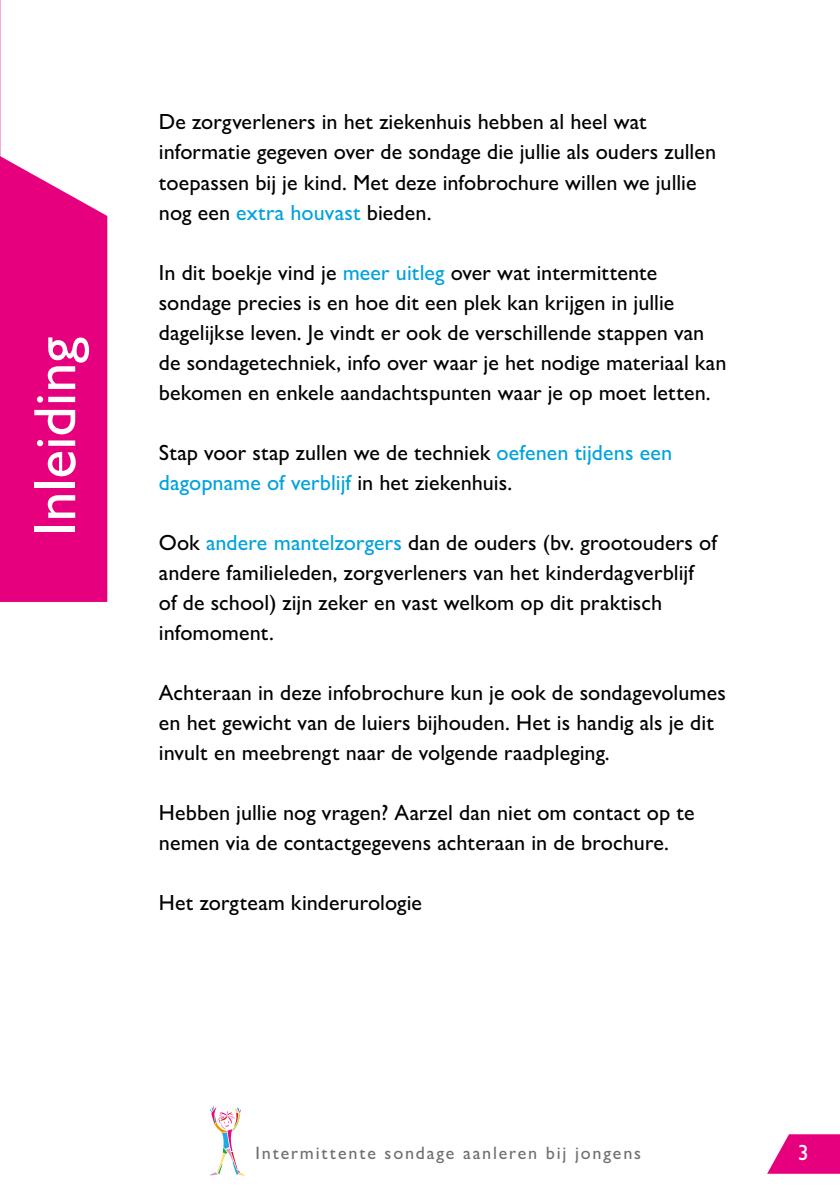
<style>
.page{position:relative;width:840px;height:1191px;background:#fff}
.page>*{position:absolute;margin:0;border:0;box-sizing:border-box;transform-origin:0 0}
.t1{font:500 60px "Gill Sans Nova";color:#fff}
.t2{font:500 22px/30px "Gill Sans Nova";letter-spacing:.005em;color:#000}
.t3{font:500 22px "Gill Sans Nova";color:#fff}
.t4{font:500 18px "Gill Sans Nova";letter-spacing:.1em;color:#706f6f}
.s1{color:#00a2dc}
</style>
<div class="page">
<svg style="left:767px;top:1134px;width:72px;height:39px"></svg>
<svg style="left:210px;top:1106px;width:35px;height:69px"></svg>
<svg style="left:0;top:0;width:1px;height:156px"></svg>
<div style="left:0;top:156px;width:107px;height:446px;background:#e6007d"></div>
<h1 class="t1" style="left:18px;top:536px;width:201px;rotate:-90deg">Inleiding</h1>
<p class="t2" style="left:159px;top:107px;width:558px">De zorgverleners in het ziekenhuis hebben al heel wat informatie gegeven over de sondage die jullie als ouders zullen toepassen bij je kind. Met deze infobrochure willen we jullie nog een <span class="s1">extra houvast</span> bieden.</p>
<p class="t2" style="left:159px;top:257px;width:568px">In dit boekje vind je <span class="s1">meer uitleg</span> over wat intermittente sondage precies is en hoe dit een plek kan krijgen in jullie dagelijkse leven. Je vindt er ook de verschillende stappen van de sondagetechniek, info over waar je het nodige materiaal kan bekomen en enkele aandachtspunten waar je op moet letten.</p>
<p class="t2" style="left:159px;top:437px;width:514px">Stap voor stap zullen we de techniek <span class="s1">oefenen tijdens een dagopname of verblijf</span> in het ziekenhuis.</p>
<p class="t2" style="left:159px;top:527px;width:559px">Ook <span class="s1">andere mantelzorgers</span> dan de ouders (bv. grootouders of andere familieleden, zorgverleners van het kinderdagverblijf of de school) zijn zeker en vast welkom op dit praktisch infomoment.</p>
<p class="t2" style="left:159px;top:677px;width:568px">Achteraan in deze infobrochure kun je ook de sondagevolumes en het gewicht van de luiers bijhouden. Het is handig als je dit invult en meebrengt naar de volgende raadpleging.</p>
<p class="t2" style="left:159px;top:797px;width:537px">Hebben jullie nog vragen? Aarzel dan niet om contact op te nemen via de contactgegevens achteraan in de brochure.</p>
<p class="t2" style="left:159px;top:887px;width:264px">Het zorgteam kinderurologie</p>
<p class="t4" style="left:255px;top:1141px;width:387px">Intermittente sondage aanleren bij jongens</p>
<p class="t3" style="left:797px;top:1138px;width:12px">3</p>
</div>
